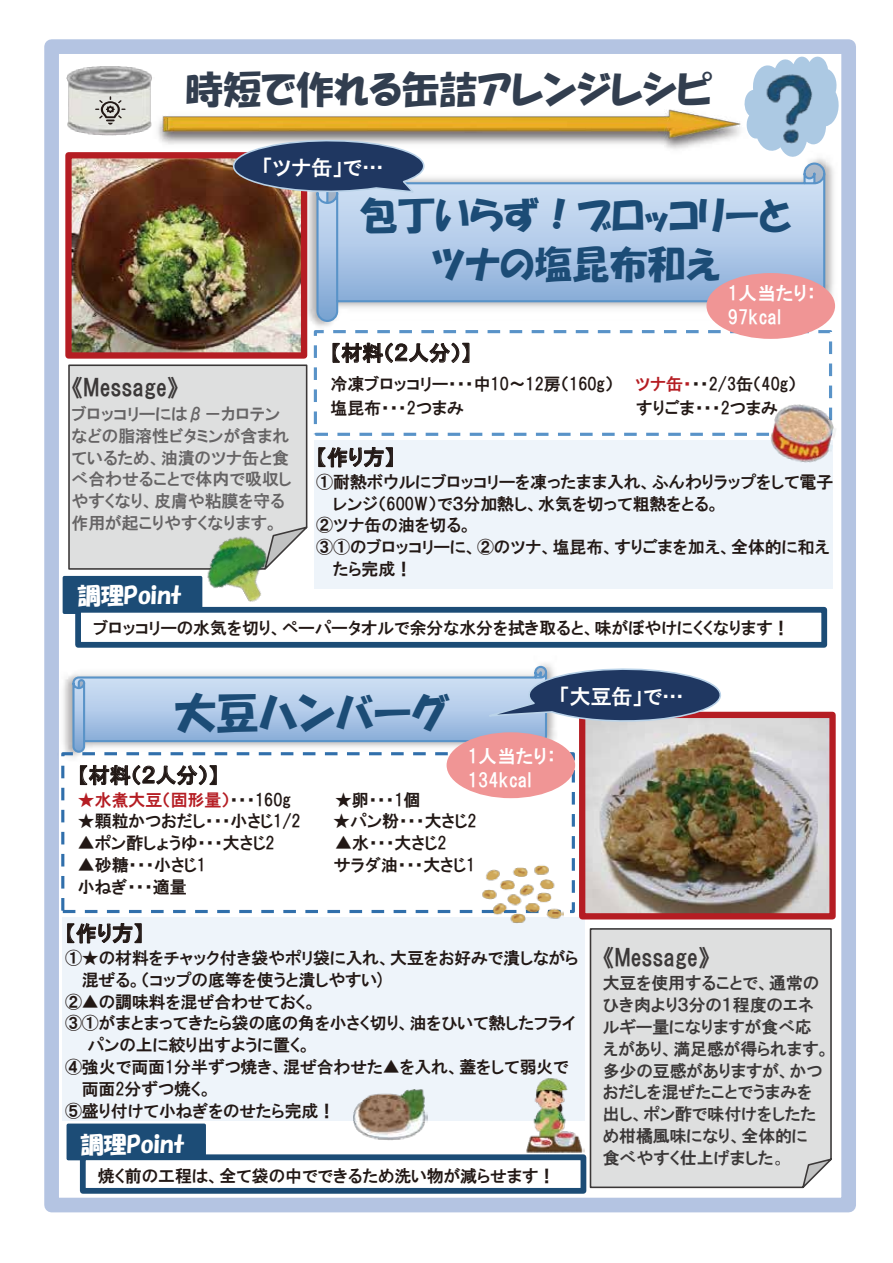
<style>
.page{position:relative;width:893px;height:1263px;background:#fff}
.page>*{position:absolute;margin:0;border:0;box-sizing:border-box;transform-origin:0 0}
.t1{font:42px "HGP Soei Kakupoptai";color:#1c4c76}
.t2{font:37.8px/49.2px "HGP Soei Kakupoptai";color:#1c4c76;text-align:center}
.t3{font:37.8px "HGP Soei Kakupoptai";color:#323e4f}
.t4{font:23.25px "HGS Soei Kakupoptai";color:#fff}
.t5{font:23.25px "HGP Gothic E";color:#3b3838}
.t6{font:23.1px "HGP Gothic E";color:#3b3838}
.t7{font:20.85px "HGP Gothic E";letter-spacing:.01em;color:#221815}
.t8{font:20.85px "HGP Gothic E";color:#fff}
.t9{font:18.9px/24.5px "HGP Gothic E";color:#fff}
.t10{font:16.95px "HGP Gothic E";color:#221815}
.t11{font:16.95px/21.8px "HGP Gothic E";letter-spacing:-.005em;color:#3b3838}
.t12{font:16.95px/21.8px "HGP Gothic E";color:#666465}
.t13{font:16.8px/21.8px "HGP Gothic E";color:#221815}
.t14{font:16.8px/21.8px "HGP Gothic E";color:#3b3838}
.t15{font:16.8px "HGP Gothic E";color:#666465}
.t16{font:16.8px "HGP Gothic E";color:#b51d23}
.s1{color:#b51d23}
.s2{color:#221815}
.s3{font-family:"MS P Gothic"}
</style>
<div class="page">
<div style="left:62px;top:917px;width:523px;height:203px;background:#eef4fa"></div>
<div style="left:314px;top:440px;width:518px;height:149px;background:#eef4fa"></div>
<img style="left:586px;top:719px;width:243px;height:193px">
<div style="left:589px;top:928px;width:243px;height:261px;background:#dedfdf"></div>
<div style="left:68px;top:364px;width:240px;height:206px;background:#dedfdf"></div>
<div style="left:63px;top:576px;width:139px;height:38px;background:#1c4c76"></div>
<div style="left:44px;top:39px;width:812px;height:1173px;border:15px solid #8da5d3"></div>
<img style="left:307px;top:151px;width:534px;height:183px">
<svg style="left:315px;top:203px;width:511px;height:120px;background:#b4cbe7"></svg>
<div style="left:314px;top:330px;width:518px;height:106px;border:3px dashed #5993c8"></div>
<svg style="left:332px;top:342px;width:138px;height:21px"></svg>
<svg style="left:318px;top:447px;width:75px;height:21px"></svg>
<img style="left:66px;top:66px;width:86px;height:70px">
<img style="left:150px;top:104px;width:68px;height:41px">
<svg style="left:95px;top:96px;width:31px;height:29px"></svg>
<img style="left:57px;top:655px;width:489px;height:110px">
<div style="left:61px;top:752px;width:514px;height:161px;border:3px dashed #306fab"></div>
<svg style="left:80px;top:765px;width:137px;height:21px"></svg>
<svg style="left:67px;top:923px;width:75px;height:21px"></svg>
<div style="left:67px;top:1123px;width:139px;height:37px;background:#1c4c76;border:3px solid #1c4c76"></div>
<div style="left:80px;top:1154px;width:506px;height:40px;background:#fff;border:6px solid #1c4c76"></div>
<div style="left:75px;top:607px;width:752px;height:41px;background:#fff;border:6px solid #1c4c76"></div>
<img style="left:72px;top:159px;width:228px;height:193px">
<div style="left:65px;top:152px;width:242px;height:207px;border:6px solid #b51d23"></div>
<svg style="left:218px;top:57px;width:621px;height:146px"></svg>
<div style="left:579px;top:712px;width:257px;height:207px;border:6px solid #b51d23"></div>
<svg style="left:71px;top:664px;width:663px;height:90px"></svg>
<img style="left:192px;top:523px;width:95px;height:91px">
<img style="left:480px;top:865px;width:83px;height:58px">
<img style="left:765px;top:397px;width:76px;height:75px">
<img style="left:523px;top:1078px;width:62px;height:75px">
<img style="left:353px;top:1089px;width:74px;height:52px">
<div style="left:706px;top:273px;width:129px;height:66px;background:#f09595;border-radius:50%"></div>
<div style="left:447px;top:732px;width:128px;height:66px;background:#f09595;border-radius:50%"></div>
<h2 class="t3" style="left:186px;top:70px;width:528px">時短で作れる缶詰アレンジレシピ</h2>
<p class="t8" style="left:262px;top:157px;width:123px">「ツナ缶」で…</p>
<h3 class="t5" style="left:72px;top:376px;width:108px">《Message》</h3>
<p class="t12" style="left:72px;top:403px;width:210px">ブロッコリーにはβ－カロテン</p>
<p class="t15" style="left:72px;top:427px;width:219px">などの脂溶性ビタミンが含まれ</p>
<p class="t12" style="left:72px;top:447px;width:222px">ているため、油漬のツナ缶と食べ合わせることで体内で吸収しやすくなり、皮膚や粘膜を守る</p>
<p class="t15" style="left:72px;top:515px;width:208px">作用が起こりやすくなります。</p>
<h3 class="t4" style="left:78px;top:583px;width:106px">調理Point</h3>
<h2 class="t2" style="left:360px;top:190px;width:433px">包丁いらず！ブロッコリーとツナの塩昆布和え</h2>
<p class="t9" style="left:728px;top:281px;width:90px">1人当たり：<br>97kcal</p>
<p class="t7" style="left:330px;top:342px;width:143px">【材料（２人分）】</p>
<p class="t10" style="left:330px;top:375px;width:284px">冷凍ブロッコリー・・・中10～12房（160g）</p>
<p class="t10" style="left:635px;top:375px;width:163px"><span class="s1">ツナ缶・</span>・・2/3缶（40g）</p>
<p class="t13" style="left:330px;top:397px;width:135px">塩昆布・・・2つまみ</p>
<p class="t13" style="left:636px;top:397px;width:143px">すりごま・・・2つまみ</p>
<p class="t7" style="left:316px;top:447px;width:80px">【作り方】</p>
<p class="t10" style="left:316px;top:473px;width:519px">①耐熱ボウルにブロッコリーを凍ったまま入れ、ふんわりラップをして電子</p>
<p class="t10" style="left:333px;top:495px;width:389px">レンジ（600W）で３分加熱し、水気を切って粗熱をとる。</p>
<p class="t10" style="left:316px;top:517px;width:157px">②ツナ缶の油を切る。</p>
<p class="t13" style="left:333px;top:536px;width:498px;text-indent:-17px">③①のブロッコリーに、②のツナ、塩昆布、すりごまを加え、全体的に和えたら完成！</p>
<p class="t13" style="left:93px;top:617px;width:698px">ブロッコリーの水気を切り、ペーパータオルで余分な水分を拭き取ると、味がぼやけにくくなります！</p>
<p class="t8" style="left:559px;top:686px;width:126px">「大豆缶」で…</p>
<h1 class="t1" style="left:175px;top:691px;width:277px">大豆ハンバーグ</h1>
<p class="t7" style="left:78px;top:765px;width:142px">【材料（２人分）】</p>
<p class="t16" style="left:78px;top:791px;width:215px">★水煮大豆（固形量）<span class="s2">・・・160g</span></p>
<p class="t13" style="left:335px;top:789px;width:87px">★卵・・・1個</p>
<p class="t10" style="left:78px;top:813px;width:224px">★顆粒かつおだし・・・小さじ1/2</p>
<p class="t10" style="left:333px;top:813px;width:145px">★パン粉・・・大さじ2</p>
<p class="t10" style="left:78px;top:835px;width:198px">▲ポン酢しょうゆ・・・大さじ2</p>
<p class="t10" style="left:335px;top:835px;width:113px">▲水・・・大さじ2</p>
<p class="t10" style="left:78px;top:857px;width:130px">▲砂糖・・・小さじ1</p>
<p class="t10" style="left:334px;top:857px;width:143px">サラダ油・・・大さじ1</p>
<p class="t10" style="left:78px;top:878px;width:110px">小ねぎ・・・適量</p>
<p class="t7" style="left:65px;top:923px;width:80px">【作り方】</p>
<p class="t10" style="left:65px;top:949px;width:515px">①★の材料をチャック付き袋やポリ袋に入れ、大豆をお好みで潰しながら</p>
<p class="t10" style="left:82px;top:971px;width:303px">混ぜる。（コップの底等を使うと潰しやすい)</p>
<p class="t10" style="left:65px;top:993px;width:253px">②▲の調味料を混ぜ合わせておく。</p>
<p class="t13" style="left:65px;top:1012px;width:512px">③①がまとまってきたら袋の底の角を小さく切り、油をひいて熱したフライ</p>
<p class="t10" style="left:88px;top:1036px;width:225px">パンの上に絞り出すように置く。</p>
<p class="t10" style="left:65px;top:1058px;width:505px">④強火で両面1分半ずつ焼き、混ぜ合わせた▲を入れ、蓋をして弱火で</p>
<p class="t10" style="left:82px;top:1080px;width:132px">両面2分ずつ焼く。</p>
<p class="t13" style="left:65px;top:1100px;width:272px">⑤盛り付けて小ねぎをのせたら完成！</p>
<p class="t9" style="left:468px;top:744px;width:90px">1人当たり：<br>134kcal</p>
<h3 class="t6" style="left:603px;top:946px;width:108px">《Message》</h3>
<p class="t11" style="left:603px;top:972px;width:218px">大豆を使用することで、通常のひき肉より３分の１程度のエネ</p>
<p class="t14" style="left:603px;top:1016px;width:229px">ルギー量になりますが食べ応えがあり、満足感が得られます。</p>
<p class="t11" style="left:603px;top:1059px;width:221px">多少の豆感がありますが、かつおだしを混ぜたことでうまみを出し、ポン酢で味付けをしたた</p>
<p class="t14" style="left:603px;top:1125px;width:206px">め柑橘風味になり、全体的に</p>
<p class="t11" style="left:603px;top:1147px;width:184px">食べやすく仕上げました<span class="s3">。</span></p>
<h3 class="t4" style="left:80px;top:1133px;width:106px">調理Point</h3>
<p class="t10" style="left:98px;top:1167px;width:459px">焼く前の工程は、全て袋の中でできるため洗い物が減らせます！</p>
</div>
